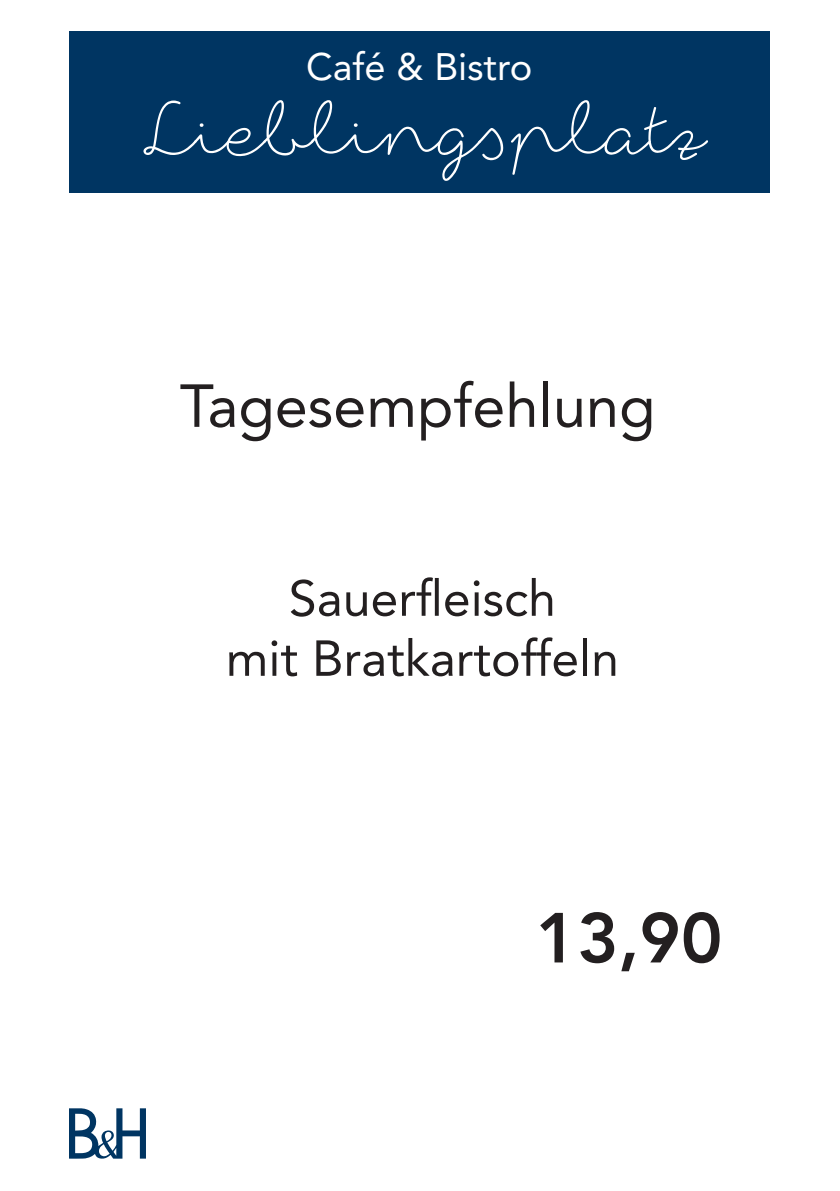
<style>
.page{position:relative;width:840px;height:1191px;background:#fff}
.page>*{position:absolute;margin:0;border:0;box-sizing:border-box;transform-origin:0 0}
.t1{font:75.4px "foxinthesnow";color:#fff}
.t2{font:800 70px "Avenir LT Pro";color:#231f20}
.t3{font:60px "Avenir LT Pro";color:#231f20}
.t4{font:50px/60px "Avenir LT Pro";color:#231f20;text-align:center}
.t5{font:38px "Avenir LT Pro";color:#fff}
</style>
<div class="page">
<div style="left:69px;top:31px;width:700px;height:162px;background:#003562"></div>
<svg style="left:69px;top:1108px;width:77px;height:51px"></svg>
<p class="t5" style="left:306px;top:44px;width:228px">Café &amp; Bistro</p>
<h1 class="t1" style="left:140px;top:87px;width:558px">Lieblingsplatz</h1>
<p class="t3" style="left:180px;top:369px;width:477px">Tagesempfehlung</p>
<p class="t4" style="left:226px;top:568px;width:394px">Sauerfleisch<br>mit Bratkartoffeln</p>
<h2 class="t2" style="left:535px;top:896px;width:188px">13,90</h2>
</div>
